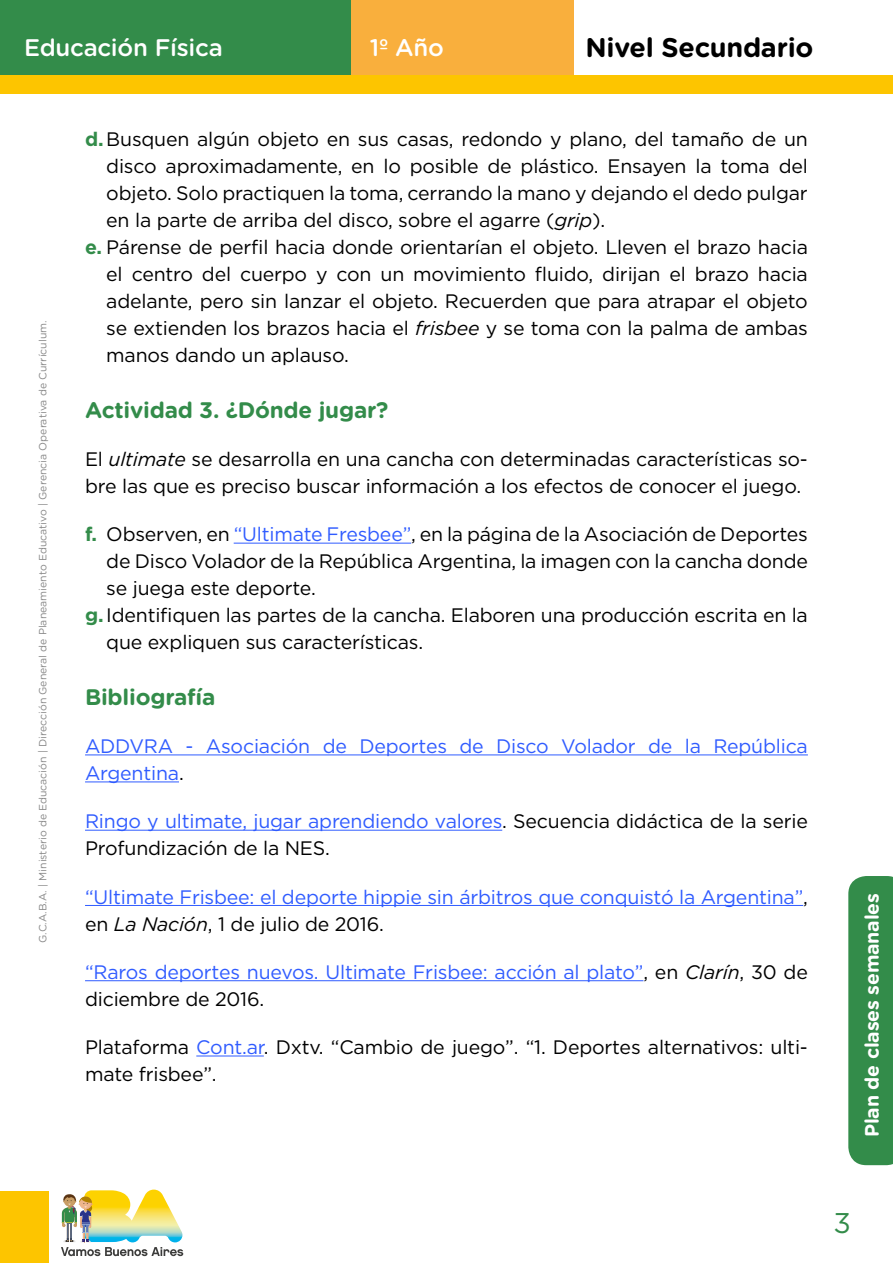
<style>
.page{position:relative;width:893px;height:1263px;background:#fff}
.page>*{position:absolute;margin:0;border:0;box-sizing:border-box;transform-origin:0 0}
.t1{font:28.5px "Gotham";color:#338c4a}
.t2{font:700 27px "Gotham Rounded";letter-spacing:-.01em;color:#000}
.t3{font:500 24px "Gotham Rounded";letter-spacing:-.01em;color:#fff}
.t4{font:700 22.5px "Gotham Rounded";letter-spacing:-.01em;color:#338c4a}
.t5{font:19.5px/27px "Gotham";letter-spacing:-.01em;color:#000}
.t6{font:19.5px/27px "Gotham";letter-spacing:-.01em;color:#305cff}
.t7{font:700 19.5px "Gotham Rounded";letter-spacing:-.01em;color:#fff}
.t8{font:10.5px "Gotham Rounded";color:#878787}
.s1{font-weight:700;color:#338c4a}
.s2{font-style:italic}
.s3{color:#305cff}
.s4{color:#000}
.s5{font-style:italic;color:#000}
</style>
<div class="page">
<div style="left:0;top:1191px;width:48px;height:72px;background:#fdc500"></div>
<svg style="left:61px;top:1189px;width:122px;height:67px"></svg>
<div style="left:0;top:0;width:351px;height:78px;background:#338c4a"></div>
<div style="left:351px;top:0;width:223px;height:78px;background:#f9af3d"></div>
<div style="left:0;top:75px;width:893px;height:19px;background:#fdc500"></div>
<svg style="left:848px;top:876px;width:45px;height:289px;background:#398f50"></svg>
<hr style="left:234px;top:543px;width:177px;height:1px;background:#305cff">
<hr style="left:85px;top:754px;width:723px;height:1px;background:#305cff">
<hr style="left:85px;top:781px;width:94px;height:1px;background:#305cff">
<hr style="left:85px;top:830px;width:417px;height:1px;background:#305cff">
<hr style="left:85px;top:905px;width:718px;height:1px;background:#305cff">
<hr style="left:85px;top:980px;width:558px;height:1px;background:#305cff">
<hr style="left:196px;top:1055px;width:68px;height:1px;background:#305cff">
<p class="t3" style="left:24px;top:31px;width:200px">Educación Física</p>
<p class="t3" style="left:370px;top:31px;width:76px">1º Año</p>
<h2 class="t2" style="left:585px;top:28px;width:230px">Nivel Secundario</h2>
<p class="t8" style="left:36px;top:943px;width:624px;rotate:-90deg">G.C.A.B.A. | Ministerio de Educación | Dirección General de Planeamiento Educativo | Gerencia Operativa de Currículum.</p>
<p class="t5" style="left:85px;top:125px;width:724px"><span class="s1">d.</span>Busquen algún objeto en sus casas, redondo y plano, del tamaño de un</p>
<p class="t5" style="left:106px;top:152px;width:703px">disco aproximadamente, en lo posible de plástico. Ensayen la toma del</p>
<p class="t5" style="left:106px;top:179px;width:703px">objeto. Solo practiquen la toma, cerrando la mano y dejando el dedo pulgar</p>
<p class="t5" style="left:106px;top:206px;width:500px">en la parte de arriba del disco, sobre el agarre (<span class="s2">grip</span>).</p>
<p class="t5" style="left:85px;top:233px;width:724px"><span class="s1">e.</span> Párense de perfil hacia donde orientarían el objeto. Lleven el brazo hacia</p>
<p class="t5" style="left:106px;top:260px;width:703px">el centro del cuerpo y con un movimiento fluido, dirijan el brazo hacia</p>
<p class="t5" style="left:106px;top:287px;width:703px">adelante, pero sin lanzar el objeto. Recuerden que para atrapar el objeto</p>
<p class="t5" style="left:106px;top:314px;width:703px">se extienden los brazos hacia el <span class="s2">frisbee</span> y se toma con la palma de ambas</p>
<p class="t5" style="left:106px;top:341px;width:244px">manos dando un aplauso.</p>
<p class="t4" style="left:85px;top:393px;width:305px">Actividad 3. ¿Dónde jugar?</p>
<p class="t5" style="left:85px;top:445px;width:724px">El <span class="s2">ultimate</span> se desarrolla en una cancha con determinadas características so&shy;bre las que es preciso buscar información a los efectos de conocer el juego.</p>
<p class="t5" style="left:85px;top:520px;width:724px"><span class="s1">f.</span> Observen, en <span class="s3">“Ultimate Fresbee”</span>, en la página de la Asociación de Deportes</p>
<p class="t5" style="left:106px;top:547px;width:703px">de Disco Volador de la República Argentina, la imagen con la cancha donde</p>
<p class="t5" style="left:106px;top:574px;width:211px">se juega este deporte.</p>
<p class="t5" style="left:85px;top:601px;width:724px"><span class="s1">g.</span>Identifiquen las partes de la cancha. Elaboren una producción escrita en la</p>
<p class="t5" style="left:106px;top:628px;width:318px">que expliquen sus características.</p>
<p class="t4" style="left:85px;top:680px;width:132px">Bibliografía</p>
<p class="t6" style="left:85px;top:732px;width:724px">ADDVRA - Asociación de Deportes de Disco Volador de la República<br>Argentina<span class="s4">.</span></p>
<p class="t5" style="left:85px;top:807px;width:724px"><span class="s3">Ringo y ultimate, jugar aprendiendo valores</span>. Secuencia didáctica de la serie<br>Profundización de la NES.</p>
<p class="t6" style="left:85px;top:883px;width:724px">“Ultimate Frisbee: el deporte hippie sin árbitros que conquistó la Argentina”<span class="s4">, en</span> <span class="s5">La Nación</span><span class="s4">, 1 de julio de 2016.</span></p>
<p class="t6" style="left:85px;top:958px;width:724px">“Raros deportes nuevos. Ultimate Frisbee: acción al plato”<span class="s4">, en</span> <span class="s5">Clarín</span><span class="s4">, 30 de diciembre de 2016.</span></p>
<p class="t5" style="left:85px;top:1033px;width:724px">Plataforma <span class="s3">Cont.ar</span>. Dxtv. “Cambio de juego”. “1. Deportes alternativos: ulti&shy;mate frisbee”.</p>
<p class="t7" style="left:858px;top:1137px;width:246px;rotate:-90deg">Plan de clases semanales</p>
<h1 class="t1" style="left:833px;top:1204px;width:19px">3</h1>
</div>
